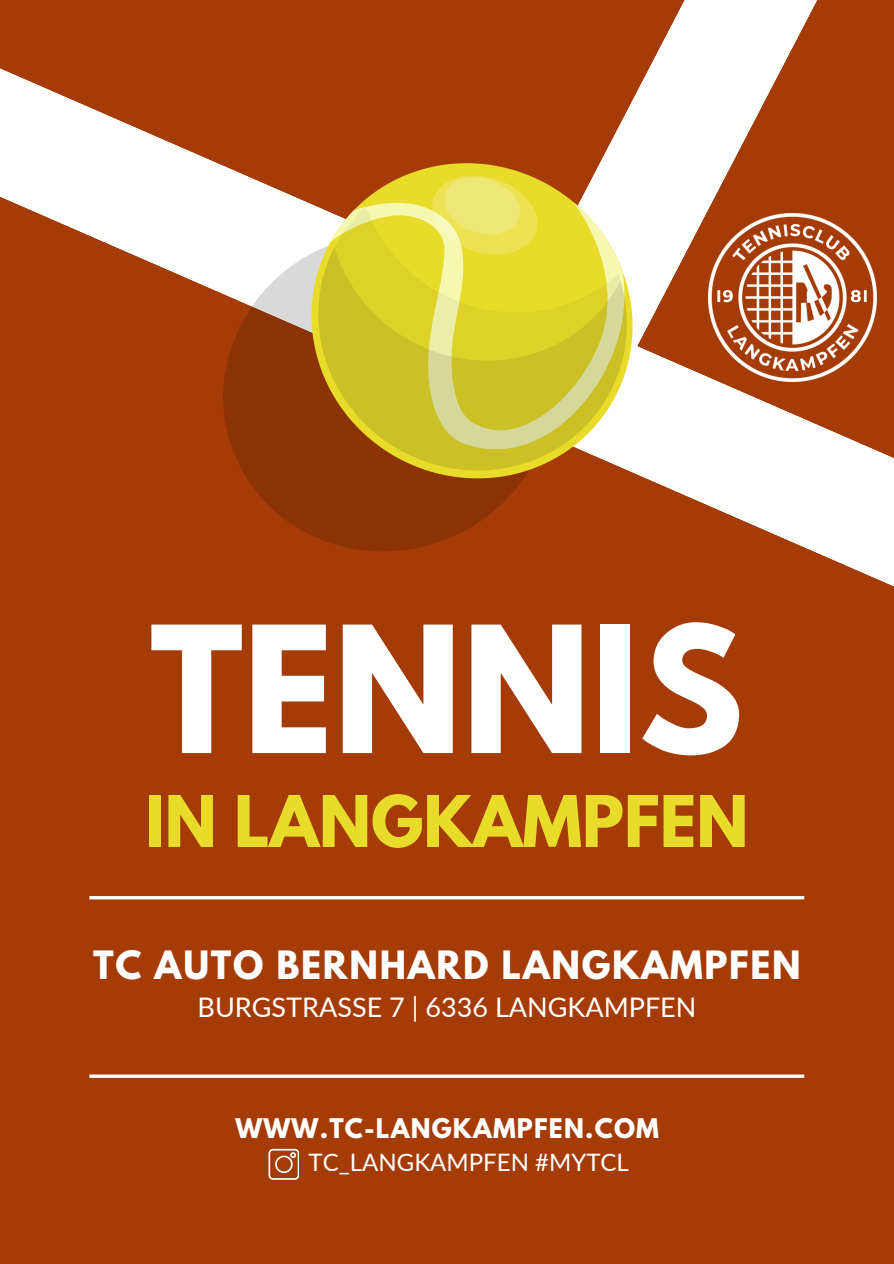
<style>
.page{position:relative;width:894px;height:1264px;background:#fff}
.page>*{position:absolute;margin:0;border:0;box-sizing:border-box;transform-origin:0 0}
.t1{font:700 155.7px "League Spartan";color:#fff}
.t2{font:700 63px "League Spartan";color:#e8db29}
.t3{font:700 34.5px "League Spartan";letter-spacing:.05em;color:#fff}
.t4{font:27px "Lato";color:#fff}
.t5{font:700 24px "League Spartan";letter-spacing:.05em;color:#fff}
.t6{font:24px "Lato";color:#fff}
</style>
<div class="page">
<div style="left:0;top:0;width:893px;height:1263px;background:#a53c08"></div>
<svg style="left:659px;top:0;width:158px;height:49px;fill:#fff"></svg>
<svg style="left:0;top:49px;width:893px;height:537px"></svg>
<svg style="left:201px;top:211px;width:373px;height:362px"></svg>
<svg style="left:252px;top:103px;width:439px;height:435px"></svg>
<svg style="left:311px;top:172px;width:316px;height:302px"></svg>
<svg style="left:315px;top:205px;width:314px;height:268px;background:#ece27c"></svg>
<svg style="left:315px;top:247px;width:313px;height:226px;background:#d2c13c"></svg>
<svg style="left:421px;top:163px;width:126px;height:104px;background:#e8d94e"></svg>
<hr style="left:89px;top:1074px;width:715px;height:3px;background:#fff">
<hr style="left:89px;top:896px;width:715px;height:3px;background:#fff">
<img style="left:708px;top:213px;width:167px;height:168px">
<svg style="left:268px;top:1148px;width:31px;height:31px"></svg>
<p class="t1" style="left:150px;top:613px;width:594px">TENNIS</p>
<h1 class="t2" style="left:145px;top:790px;width:604px">IN LANGKAMPFEN</h1>
<h5 class="t3" style="left:93px;top:948px;width:708px">TC AUTO BERNHARD LANGKAMPFEN</h5>
<h4 class="t4" style="left:197px;top:990px;width:500px">BURGSTRASSE 7 | 6336 LANGKAMPFEN</h4>
<h2 class="t5" style="left:235px;top:1115px;width:425px">WWW.TC-LANGKAMPFEN.COM</h2>
<h3 class="t6" style="left:308px;top:1147px;width:322px">TC_LANGKAMPFEN #MYTCL</h3>
</div>
